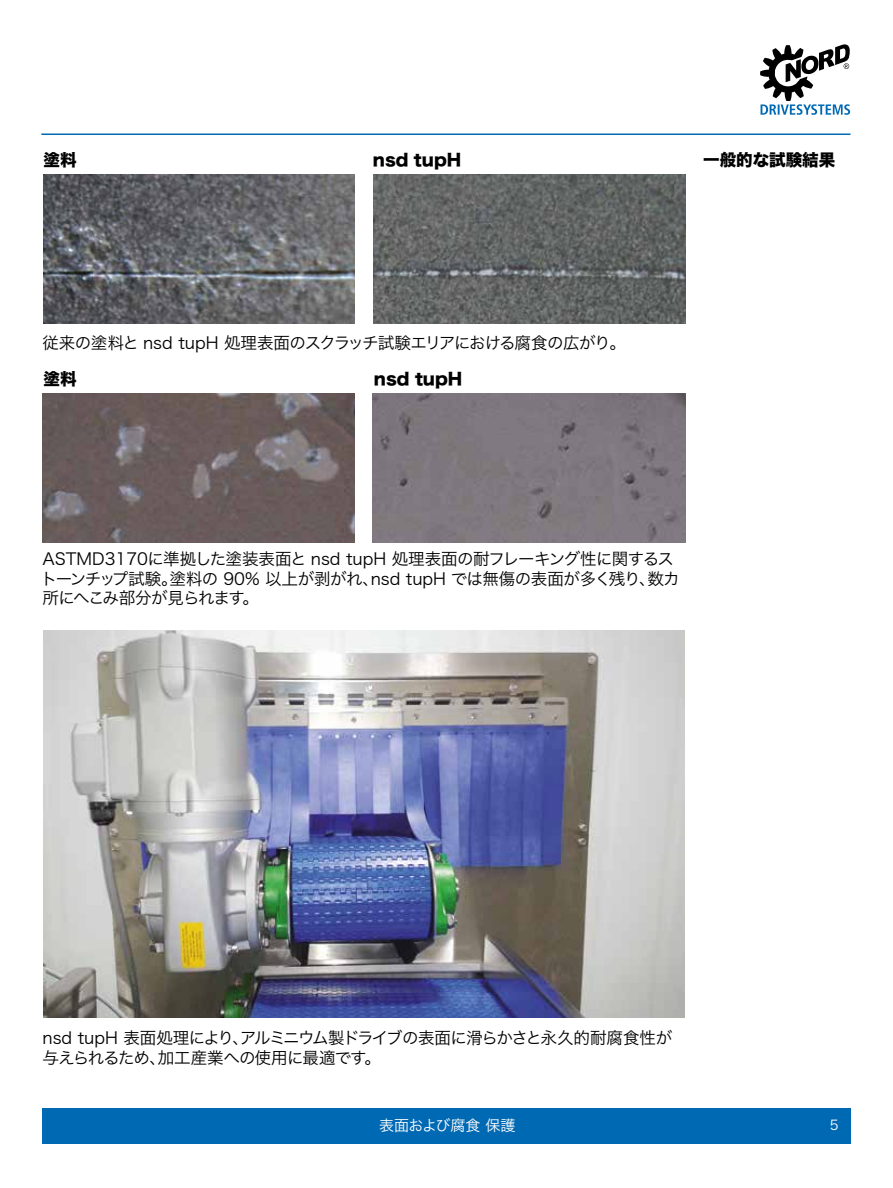
<style>
.page{position:relative;width:893px;height:1188px;background:#fff}
.page>*{position:absolute;margin:0;border:0;box-sizing:border-box;transform-origin:0 0}
.t1{font:16.5px/19.5px "Hira Kaku Pro W3";letter-spacing:-.03em;color:#000}
.t2{font:16.5px "Hira Kaku Std W8";color:#000}
.t3{font:15px "Hira Kaku Pro W3";letter-spacing:-.01em;color:#fff}
.t4{font:13.5px "Hira Kaku Pro W3";color:#fff}
</style>
<div class="page">
<svg style="left:760px;top:44px;width:90px;height:71px"></svg>
<div style="left:42px;top:1108px;width:808px;height:36px;background:#0069b4"></div>
<hr style="left:41px;top:134px;width:809px;height:1px;background:#0069b4">
<img style="left:373px;top:174px;width:312px;height:149px">
<img style="left:43px;top:394px;width:311px;height:148px">
<div style="left:372px;top:394px;width:313px;height:148px;background:#7f787f"></div>
<img style="left:44px;top:174px;width:311px;height:149px">
<img style="left:43px;top:630px;width:642px;height:388px">
<p class="t2" style="left:44px;top:151px;width:34px">塗料</p>
<p class="t2" style="left:373px;top:151px;width:90px">nsd tupH</p>
<p class="t2" style="left:703px;top:151px;width:133px">一般的な試験結果</p>
<p class="t1" style="left:42px;top:332px;width:585px">従来の塗料と nsd tupH 処理表面のスクラッチ試験エリアにおける腐食の広がり。</p>
<p class="t2" style="left:44px;top:370px;width:34px">塗料</p>
<p class="t2" style="left:374px;top:370px;width:90px">nsd tupH</p>
<p class="t1" style="left:41px;top:548px;width:640px">ASTMD3170に準拠した塗装表面と nsd tupH 処理表面の耐フレーキング性に関するストーンチップ試験。塗料の 90% 以上が剥がれ、nsd tupH では無傷の表面が多く残り、数カ所にへこみ部分が見られます。</p>
<p class="t1" style="left:43px;top:1027px;width:631px">nsd tupH 表面処理により、アルミニウム製ドライブの表面に滑らかさと永久的耐腐食性が与えられるため、加工産業への使用に最適です。</p>
<p class="t3" style="left:379px;top:1112px;width:138px">表面および腐食 保護</p>
<p class="t4" style="left:830px;top:1113px;width:10px">5</p>
</div>
